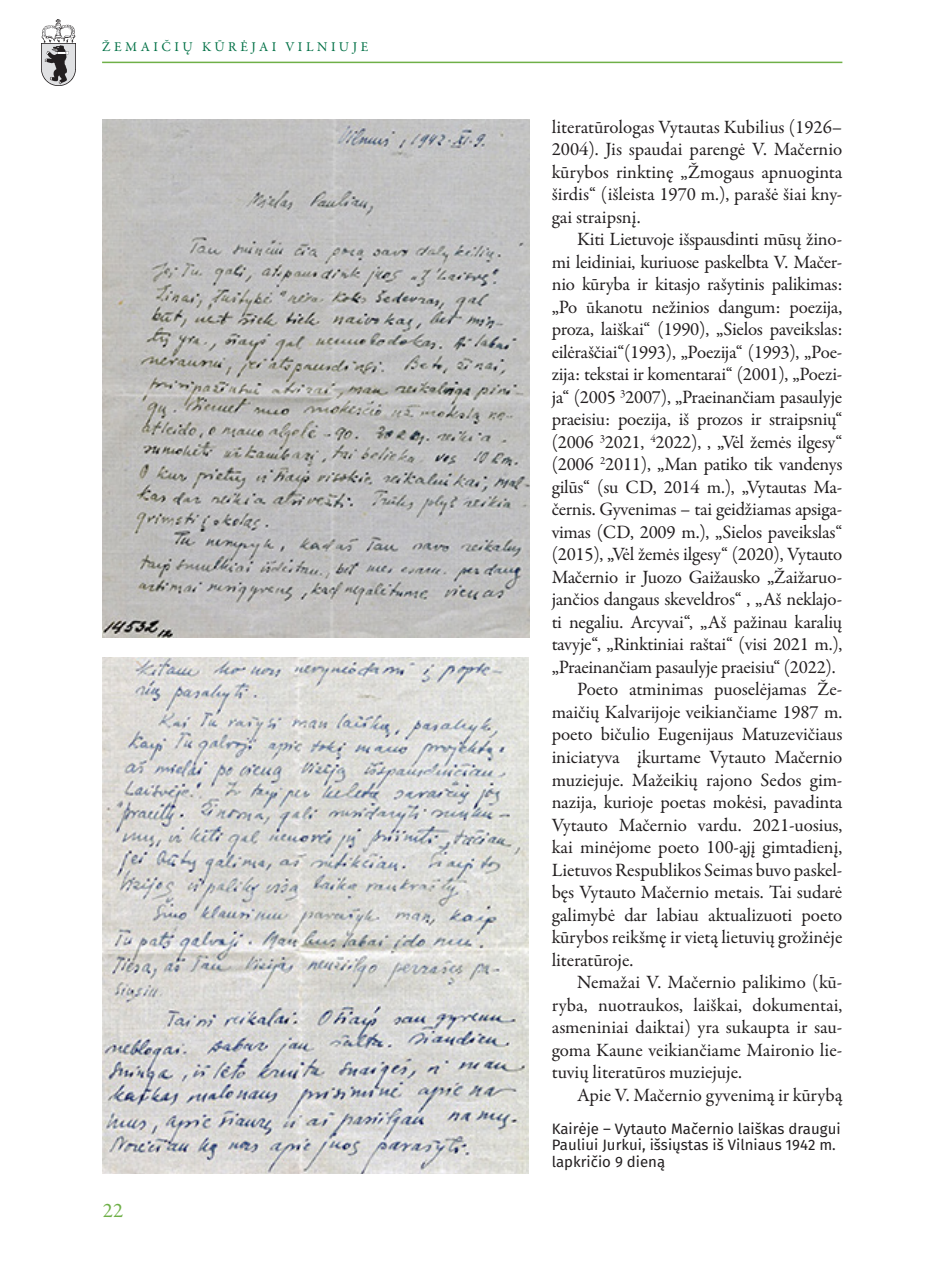
<style>
.page{position:relative;width:936px;height:1276px;background:#fff}
.page>*{position:absolute;margin:0;border:0;box-sizing:border-box;transform-origin:0 0}
.t1{font:21px "Garamond Premr Pro";color:#6fb048}
.tekstas{font:18.9px/22.5px "Garamond Premr Pro";letter-spacing:-.005em;color:#231f20;text-align:justify}
.parašas{font:15px/16.5px "Fira Sans";color:#231f20}
.t2{font:13.5px "Garamond Premr Pro";letter-spacing:.26em;color:#017045}
.s1{font-size:18px}
</style>
<div class="page">
<img style="left:41px;top:19px;width:35px;height:67px">
<hr style="left:102px;top:62px;width:740px;height:1px;background:#6fb048">
<img style="left:102px;top:119px;width:428px;height:519px">
<img style="left:102px;top:657px;width:426px;height:517px">
<p class="t2" style="left:102px;top:39px;width:268px">ŽEMAIČIŲ KŪRĖJAI VILNIUJE</p>
<p class="t1" style="left:103px;top:1197px;width:22px">22</p>
<p class="tekstas" style="left:551px;top:116px;width:292px">literatūrologas Vytautas Kubilius (1926– 2004). Jis spaudai parengė V. Mačernio kūrybos rinktinę „Žmogaus apnuoginta širdis“ (išleista 1970 m.), parašė šiai kny&shy;gai straipsnį.</p>
<p class="tekstas" style="left:551px;top:229px;width:292px;text-indent:26px">Kiti Lietuvoje išspausdinti mūsų žino&shy;mi leidiniai, kuriuose paskelbta V. Mačer&shy;nio kūryba ir kitasjo rašytinis palikimas: „Po <span class="s1">ūkano</span>tu nežinios dangum: poezija, proza, laiškai“ (1990), „Sielos paveikslas: eilėraščiai“(1993), „Poezija“ (1993), „Poe&shy;zija: tekstai ir komentarai“ (2001), „Poezi&shy;ja“ (2005 <sup>3</sup>2007), „Praeinančiam pasaulyje praeisiu: poezija, iš prozos ir straipsnių“ (2006 <sup>3</sup>2021, <sup>4</sup>2022), , „Vėl žemės ilgesy“ (2006 <sup>2</sup>2011), „Man patiko tik vandenys gilūs“ (su CD, 2014 m.), „Vytautas Ma&shy;černis. Gyvenimas – tai geidžiamas apsiga&shy;vimas (CD, 2009 m.), „Sielos paveikslas“ (2015), „Vėl žemės ilgesy“ (2020), Vytauto Mačernio ir Juozo Gaižausko „Žaižaruo&shy;jančios dangaus skeveldros“ , „Aš neklajo&shy;ti negaliu. Arcyvai“, „Aš pažinau karalių tavyje“, „Rinktiniai raštai“ (visi 2021 m.), „Praeinančiam pasaulyje praeisiu“ (2022).</p>
<p class="tekstas" style="left:551px;top:679px;width:292px;text-indent:26px">Poeto atminimas puoselėjamas Že&shy;maičių Kalvarijoje veikiančiame 1987 m. poeto bičulio Eugenijaus Matuzevičiaus iniciatyva įkurtame Vytauto Mačernio muziejuje. Mažeikių rajono Sedos gim&shy;nazija, kurioje poetas mokėsi, pavadinta Vytauto Mačernio vardu. 2021-uosius, kai minėjome poeto 100-ąjį gimtadienį, Lietuvos Respublikos Seimas buvo paskel&shy;bęs Vytauto Mačernio metais. Tai sudarė galimybė dar labiau aktualizuoti poeto kūrybos reikšmę ir vietą lietuvių grožinėje literatūroje.</p>
<p class="tekstas" style="left:551px;top:971px;width:292px;text-indent:26px">Nemažai V. Mačernio palikimo (kū&shy;ryba, nuotraukos, laiškai, dokumentai, asmeniniai daiktai) yra sukaupta ir sau&shy;goma Kaune veikiančiame Maironio lie&shy;tuvių literatūros muziejuje.</p>
<p class="tekstas" style="left:577px;top:1084px;width:267px">Apie V. Mačernio gyvenimą ir kūrybą</p>
<p class="parašas" style="left:551px;top:1121px;width:290px">Kairėje – Vytauto Mačernio laiškas draugui<br>Pauliui Jurkui, išsiųstas iš Vilniaus 1942 m. lapkričio 9 dieną</p>
</div>
